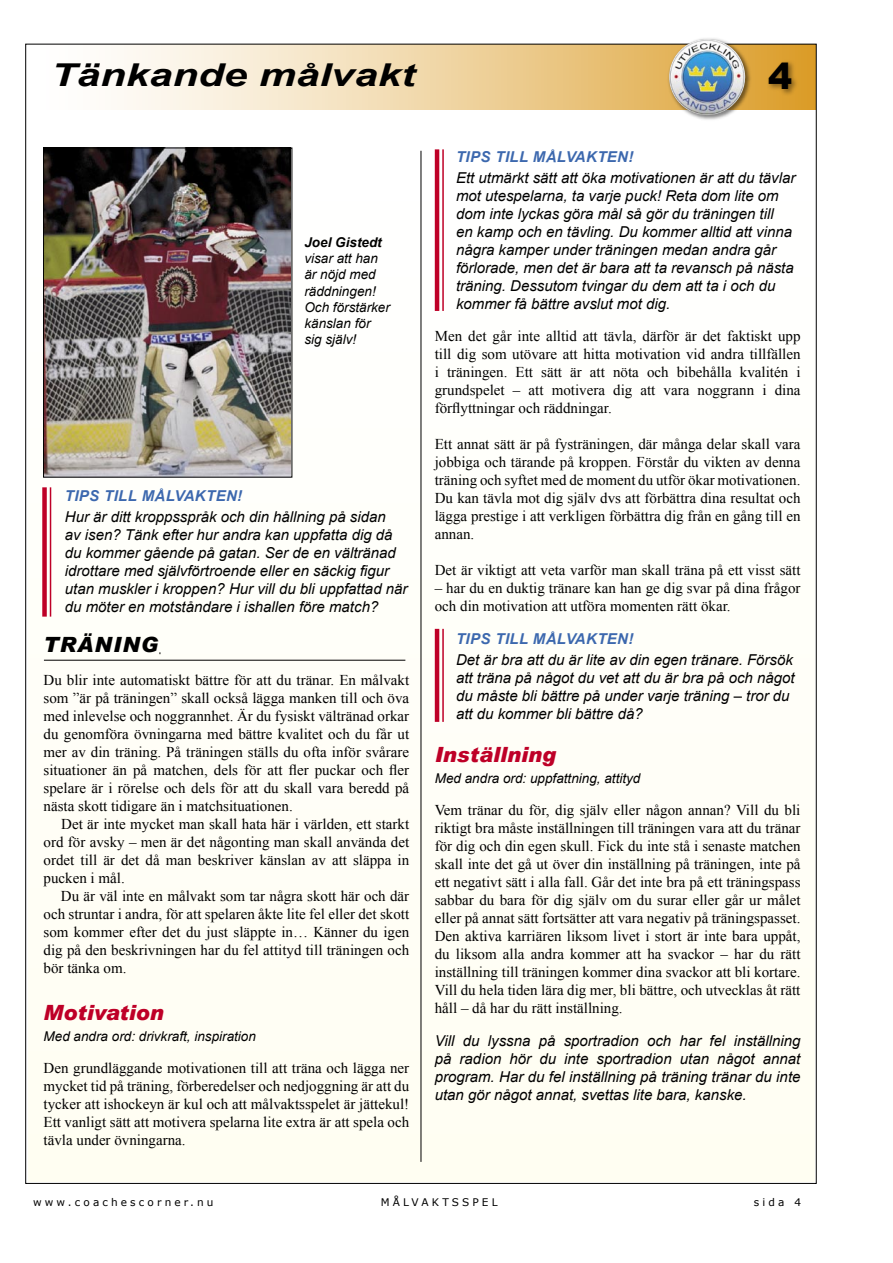
<style>
.page{position:relative;width:893px;height:1263px;background:#fff}
.page>*{position:absolute;margin:0;border:0;box-sizing:border-box;transform-origin:0 0}
.t1{font:900 36px "Arial";color:#000}
.t2{font:italic 700 31.5px "Arial";color:#000;scale:1.33 1}
.t3{font:italic 900 21px "Arial";color:#be0027}
.t4{font:italic 900 21px "Arial";letter-spacing:.05em;color:#000}
.t5{font:15px/18px "Times New Roman";color:#000;text-align:justify}
.t6{font:italic 15px/18px "Arial";color:#000}
.t7{font:italic 700 15px "Arial";letter-spacing:.025em;color:#3c68ae}
.t8{font:italic 13.5px/16.2px "Arial";color:#000}
.t9{font:10.5px "Verdana";letter-spacing:.3em;color:#000}
.s1{font-weight:700}
</style>
<div class="page">
<div style="left:28px;top:169px;width:787px;height:1012px;background:#fffef8"></div>
<svg style="left:117px;top:46px;width:697px;height:63px;background:#f0d6a7"></svg>
<div style="left:765px;top:59px;width:35px;height:38px;background:#000;opacity:.4"></div>
<hr style="left:421px;top:151px;width:1px;height:1011px;background:#000">
<hr style="left:44px;top:660px;width:361px;height:1px;background:#000">
<hr style="left:50px;top:487px;width:1px;height:130px;background:#be0027">
<div style="left:42px;top:487px;width:5px;height:130px;background:#be0027"></div>
<hr style="left:442px;top:149px;width:2px;height:162px;background:#be0027">
<hr style="left:435px;top:149px;width:4px;height:162px;background:#be0027">
<hr style="left:442px;top:629px;width:2px;height:93px;background:#be0027">
<hr style="left:435px;top:629px;width:4px;height:93px;background:#be0027">
<img style="left:45px;top:150px;width:245px;height:325px">
<div style="left:43px;top:148px;width:249px;height:329px;border:1px solid #000"></div>
<div style="left:666px;top:37px;width:86px;height:85px;background:#000;opacity:.5"></div>
<img style="left:705px;top:39px;width:40px;height:58px">
<p class="t2" style="left:51px;top:54px;width:275px">Tänkande målvakt</p>
<p class="t1" style="left:768px;top:50px;width:26px">4</p>
<p class="t8" style="left:304px;top:234px;width:79px"><span class="s1">Joel Gistedt </span>visar att han är nöjd med räddningen!</p>
<p class="t8" style="left:304px;top:299px;width:87px">Och förstärker känslan för</p>
<p class="t8" style="left:304px;top:331px;width:53px">sig själv!</p>
<p class="t7" style="left:65px;top:486px;width:179px">TIPS TILL MÅLVAKTEN!</p>
<p class="t6" style="left:65px;top:508px;width:344px">Hur är ditt kroppsspråk och din hållning på sidan<br>av isen? Tänk efter hur andra kan uppfatta dig då du kommer gående på gatan. Ser de en vältränad idrottare med självförtroende eller en säckig figur utan muskler i kroppen? Hur vill du bli uppfattad när du möter en motståndare i ishallen före match?</p>
<p class="t4" style="left:44px;top:631px;width:116px">TRÄNING</p>
<p class="t5" style="left:44px;top:671px;width:367px">Du blir inte automatiskt bättre för att du tränar. En målvakt som ”är på träningen” skall också lägga manken till och öva med inlevelse och noggrannhet. Är du fysiskt vältränad orkar du genomföra övningarna med bättre kvalitet och du får ut mer av din träning. På träningen ställs du ofta inför svårare situationer än på matchen, dels för att fler puckar och fler spelare är i rörelse och dels för att du skall vara beredd på nästa skott tidigare än i matchsituationen.</p>
<p class="t5" style="left:44px;top:815px;width:367px;text-indent:18px">Det är inte mycket man skall hata här i världen, ett starkt ord för avsky – men är det någonting man skall använda det ordet till är det då man beskriver känslan av att släppa in pucken i mål.</p>
<p class="t5" style="left:44px;top:887px;width:367px;text-indent:17px">Du är väl inte en målvakt som tar några skott här och där och struntar i andra, för att spelaren åkte lite fel eller det skott som kommer efter det du just släppte in… Känner du igen dig på den beskrivningen har du fel attityd till träningen och bör tänka om.</p>
<p class="t3" style="left:44px;top:999px;width:122px">Motivation</p>
<p class="t8" style="left:44px;top:1028px;width:214px">Med andra ord: drivkraft, inspiration</p>
<p class="t5" style="left:44px;top:1059px;width:367px">Den grundläggande motivationen till att träna och lägga ner mycket tid på träning, förberedelser och nedjoggning är att du tycker att ishockeyn är kul och att målvaktsspelet är jättekul!<br>Ett vanligt sätt att motivera spelarna lite extra är att spela och tävla under övningarna.</p>
<p class="t7" style="left:456px;top:147px;width:179px">TIPS TILL MÅLVAKTEN!</p>
<p class="t6" style="left:456px;top:169px;width:341px">Ett utmärkt sätt att öka motivationen är att du tävlar mot utespelarna, ta varje puck! Reta dom lite om dom inte lyckas göra mål så gör du träningen till<br>en kamp och en tävling. Du kommer alltid att vinna några kamper under träningen medan andra går förlorade, men det är bara att ta revansch på nästa träning. Dessutom tvingar du dem att ta i och du kommer få bättre avslut mot dig.</p>
<p class="t5" style="left:435px;top:327px;width:367px">Men det går inte alltid att tävla, därför är det faktiskt upp till dig som utövare att hitta motivation vid andra tillfällen i träningen. Ett sätt är att nöta och bibehålla kvalitén i grundspelet – att motivera dig att vara noggrann i dina förflyttningar och räddningar.</p>
<p class="t5" style="left:435px;top:435px;width:367px">Ett annat sätt är på fysträningen, där många delar skall vara jobbiga och tärande på kroppen. Förstår du vikten av denna träning och syftet med de moment du utför ökar motivationen.<br>Du kan tävla mot dig själv dvs att förbättra dina resultat och lägga prestige i att verkligen förbättra dig från en gång till en annan.</p>
<p class="t5" style="left:435px;top:561px;width:367px">Det är viktigt att veta varför man skall träna på ett visst sätt</p>
<p class="t5" style="left:435px;top:579px;width:367px">– har du en duktig tränare kan han ge dig svar på dina frågor och din motivation att utföra momenten rätt ökar.</p>
<p class="t7" style="left:456px;top:628px;width:179px">TIPS TILL MÅLVAKTEN!</p>
<p class="t6" style="left:456px;top:650px;width:340px">Det är bra att du är lite av din egen tränare. Försök att träna på något du vet att du är bra på och något du måste bli bättre på under varje träning – tror du att du kommer bli bättre då?</p>
<p class="t3" style="left:435px;top:741px;width:123px">Inställning</p>
<p class="t8" style="left:435px;top:770px;width:207px">Med andra ord: uppfattning, attityd</p>
<p class="t5" style="left:435px;top:801px;width:367px">Vem tränar du för, dig själv eller någon annan? Vill du bli riktigt bra måste inställningen till träningen vara att du tränar för dig och din egen skull. Fick du inte stå i senaste matchen skall inte det gå ut över din inställning på träningen, inte på ett negativt sätt i alla fall. Går det inte bra på ett träningspass sabbar du bara för dig själv om du surar eller går ur målet eller på annat sätt fortsätter att vara negativ på träningspasset.<br>Den aktiva karriären liksom livet i stort är inte bara uppåt, du liksom alla andra kommer att ha svackor – har du rätt inställning till träningen kommer dina svackor att bli kortare.<br>Vill du hela tiden lära dig mer, bli bättre, och utvecklas åt rätt håll – då har du rätt inställning.</p>
<p class="t6" style="left:435px;top:1031px;width:367px;text-align:justify">Vill du lyssna på sportradion och har fel inställning på radion hör du inte sportradion utan något annat program. Har du fel inställning på träning tränar du inte utan gör något annat, svettas lite bara, kanske.</p>
<p class="t9" style="left:33px;top:1195px;width:182px">www.coachescorner.nu</p>
<p class="t9" style="left:381px;top:1195px;width:118px">MÅLVAKTSSPEL</p>
<p class="t9" style="left:754px;top:1195px;width:49px">sida 4</p>
</div>
